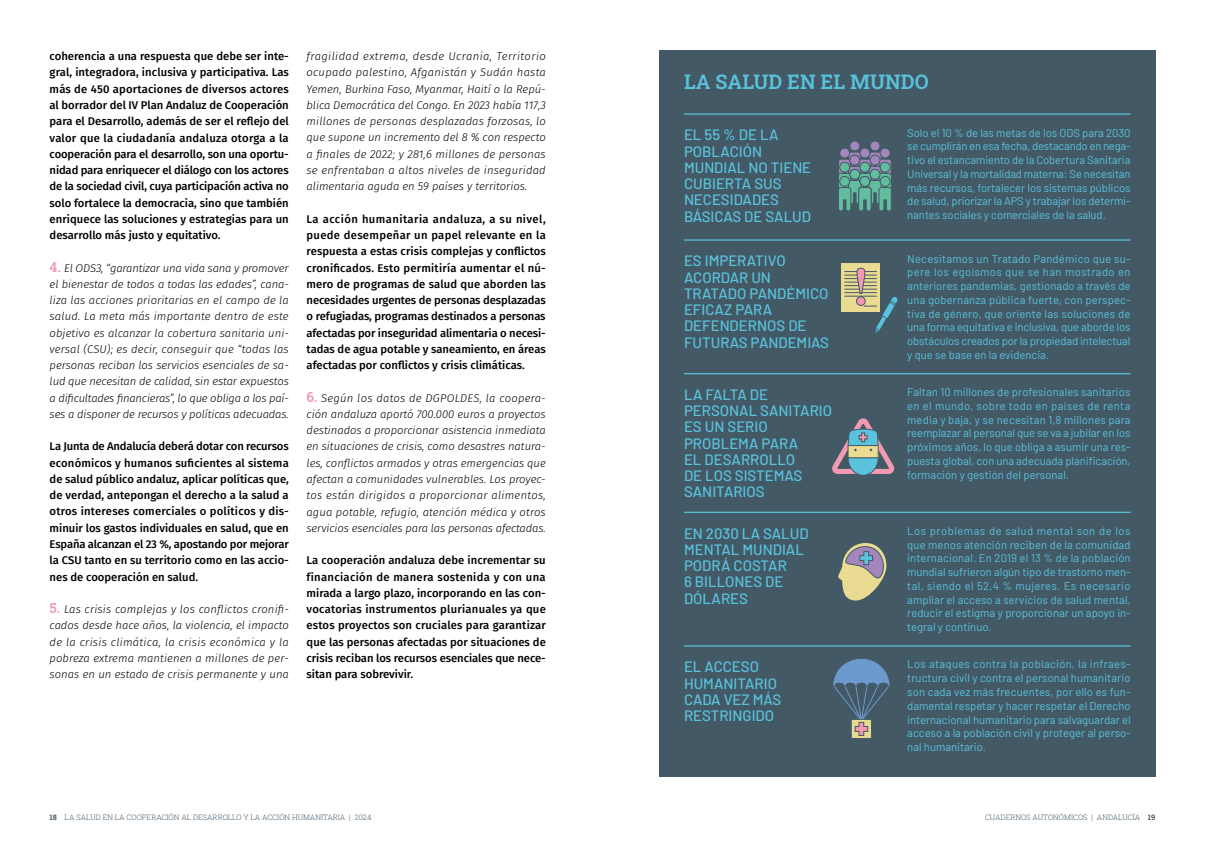
<style>
.page{position:relative;width:1205px;height:851px;background:#fff}
.page>*{position:absolute;margin:0;border:0;box-sizing:border-box;transform-origin:0 0}
.t1{font:600 20px "Roboto Slab";color:#59c3dd}
.t2{font:500 15px/16.2px "Barlow";color:#59c3dd}
.t3{font:500 11.25px/16.2px "Fira Sans";color:#000;text-align:justify}
.t4{font:11.25px/13.8px "Barlow";letter-spacing:-.005em;color:#59c3dd;text-align:justify}
.t5{font:italic 300 11.25px/16.2px "Fira Sans";letter-spacing:-.01em;color:#000;text-align:justify}
.t6{font:300 7.5px "Roboto Slab";color:#445966}
.s1{font-family:"Roboto Slab";font-weight:600;font-style:normal;font-size:13.75px;color:#f39ab2}
.s2{font-weight:700}
</style>
<div class="page">
<div style="left:659px;top:50px;width:496px;height:726px;background:#445966"></div>
<svg style="left:838px;top:543px;width:48px;height:57px"></svg>
<hr style="left:684px;top:511px;width:446px;height:2px;background:#59c3dd">
<hr style="left:684px;top:113px;width:446px;height:2px;background:#59c3dd">
<div style="left:870px;top:141px;width:10px;height:10px;background:#a386bb;border-radius:50%"></div>
<div style="left:870px;top:141px;width:10px;height:10px;border:1px solid #445966;border-radius:50%"></div>
<div style="left:850px;top:141px;width:10px;height:10px;background:#a386bb;border-radius:50%"></div>
<div style="left:849px;top:141px;width:11px;height:10px;border:1px solid #445966;border-radius:50%"></div>
<div style="left:840px;top:148px;width:9px;height:10px;background:#a386bb;border-radius:50%"></div>
<div style="left:839px;top:148px;width:11px;height:10px;border:1px solid #445966;border-radius:50%"></div>
<div style="left:880px;top:148px;width:10px;height:10px;background:#a386bb;border-radius:50%"></div>
<div style="left:880px;top:148px;width:10px;height:10px;border:1px solid #445966;border-radius:50%"></div>
<div style="left:859px;top:148px;width:11px;height:10px;border:1px solid #445966;border-radius:50%"></div>
<svg style="left:839px;top:151px;width:52px;height:60px"></svg>
<hr style="left:684px;top:239px;width:446px;height:1px;background:#59c3dd">
<div style="left:841px;top:263px;width:39px;height:48px;background:#e9db91"></div>
<hr style="left:845px;top:271px;width:31px;height:1px;background:#445966">
<hr style="left:845px;top:275px;width:31px;height:1px;background:#445966">
<hr style="left:845px;top:278px;width:31px;height:1px;background:#445966">
<hr style="left:845px;top:282px;width:31px;height:1px;background:#445966">
<hr style="left:845px;top:285px;width:31px;height:1px;background:#445966">
<hr style="left:845px;top:289px;width:31px;height:1px;background:#445966">
<hr style="left:845px;top:292px;width:31px;height:1px;background:#445966">
<hr style="left:845px;top:296px;width:31px;height:1px;background:#445966">
<svg style="left:856px;top:267px;width:42px;height:65px"></svg>
<hr style="left:684px;top:645px;width:446px;height:1px;background:#59c3dd">
<svg style="left:833px;top:658px;width:56px;height:78px"></svg>
<hr style="left:684px;top:373px;width:446px;height:1px;background:#59c3dd">
<svg style="left:832px;top:418px;width:63px;height:57px"></svg>
<p class="t3" style="left:50px;top:48px;width:241px">coherencia a una respuesta que debe ser inte&shy;gral, integradora, inclusiva y participativa. Las más de 450 aportaciones de diversos actores al borrador del IV Plan Andaluz de Cooperación para el Desarrollo, además de ser el reflejo del valor que la ciudadanía andaluza otorga a la cooperación para el desarrollo, son una oportu&shy;nidad para enriquecer el diálogo con los actores de la sociedad civil, cuya participación activa no solo fortalece la democracia, sino que también enriquece las soluciones y estrategias para un desarrollo más justo y equitativo.</p>
<p class="t5" style="left:50px;top:259px;width:241px"><span class="s1">4.</span> El ODS3, “garantizar una vida sana y promover el bienestar de todos a todas las edades”, cana&shy;liza las acciones prioritarias en el campo de la salud. La meta más importante dentro de este objetivo es alcanzar la cobertura sanitaria uni&shy;versal (CSU); es decir, conseguir que “todas las personas reciban los servicios esenciales de sa&shy;lud que necesitan de calidad, sin estar expuestos a dificultades financieras”, lo que obliga a los paí&shy;ses a disponer de recursos y políticas adecuadas.</p>
<p class="t3" style="left:50px;top:438px;width:241px">La Junta de Andalucía deberá dotar con recursos económicos y humanos suficientes al sistema de salud público andaluz, aplicar políticas que, de verdad, antepongan el derecho a la salud a otros intereses comerciales o políticos y dis&shy;minuir los gastos individuales en salud, que en España alcanzan el 23 %, apostando por mejorar la CSU tanto en su territorio como en las accio&shy;nes de cooperación en salud.</p>
<p class="t5" style="left:50px;top:601px;width:241px"><span class="s1">5.</span> Las crisis complejas y los conflictos cronifi&shy;cados desde hace años, la violencia, el impacto de la crisis climática, la crisis económica y la pobreza extrema mantienen a millones de per&shy;sonas en un estado de crisis permanente y una</p>
<p class="t5" style="left:307px;top:48px;width:241px">fragilidad extrema, desde Ucrania, Territorio ocupado palestino, Afganistán y Sudán hasta Yemen, Burkina Faso, Myanmar, Haití o la Repú&shy;blica Democrática del Congo. En 2023 había 117,3 millones de personas desplazadas forzosas, lo que supone un incremento del 8 % con respecto a finales de 2022; y 281,6 millones de personas se enfrentaban a altos niveles de inseguridad alimentaria aguda en 59 países y territorios.</p>
<p class="t3" style="left:307px;top:210px;width:241px">La acción humanitaria andaluza, a su nivel, puede desempeñar un papel relevante en la respuesta a estas crisis complejas y conflictos cronificados. Esto permitiría aumentar el nú&shy;mero de programas de salud que aborden las necesidades urgentes de personas desplazadas o refugiadas, programas destinados a personas afectadas por inseguridad alimentaria o necesi&shy;tadas de agua potable y saneamiento, en áreas afectadas por conflictos y crisis climáticas.</p>
<p class="t5" style="left:306px;top:389px;width:241px"><span class="s1">6.</span> Según los datos de DGPOLDES, la coopera&shy;ción andaluza aportó 700.000 euros a proyectos destinados a proporcionar asistencia inmediata en situaciones de crisis, como desastres natura&shy;les, conflictos armados y otras emergencias que afectan a comunidades vulnerables. Los proyec&shy;tos están dirigidos a proporcionar alimentos, agua potable, refugio, atención médica y otros servicios esenciales para las personas afectadas.</p>
<p class="t3" style="left:306px;top:551px;width:241px">La cooperación andaluza debe incrementar su financiación de manera sostenida y con una mirada a largo plazo, incorporando en las con&shy;vocatorias instrumentos plurianuales ya que estos proyectos son cruciales para garantizar que las personas afectadas por situaciones de crisis reciban los recursos esenciales que nece&shy;sitan para sobrevivir.</p>
<h1 class="t1" style="left:684px;top:68px;width:246px">LA SALUD EN EL MUNDO</h1>
<h2 class="t2" style="left:684px;top:126px;width:129px">EL 55 % DE LA<br>POBLACIÓN<br>MUNDIAL NO TIENE<br>CUBIERTA SUS<br>NECESIDADES<br>BÁSICAS DE SALUD</h2>
<p class="t4" style="left:907px;top:125px;width:225px">Solo el 10 % de las metas de los ODS para 2030 se cumplirán en esa fecha, destacando en nega&shy;tivo el estancamiento de la Cobertura Sanitaria Universal y la mortalidad materna: Se necesitan más recursos, fortalecer los sistemas públicos de salud, priorizar la APS y trabajar los determi&shy;nantes sociales y comerciales de la salud.</p>
<h2 class="t2" style="left:684px;top:251px;width:146px">ES IMPERATIVO<br>ACORDAR UN<br>TRATADO PANDÉMICO<br>EFICAZ PARA<br>DEFENDERNOS DE<br>FUTURAS PANDEMIAS</h2>
<p class="t4" style="left:907px;top:251px;width:225px">Necesitamos un Tratado Pandémico que su&shy;pere los egoísmos que se han mostrado en anteriores pandemias, gestionado a través de una gobernanza pública fuerte, con perspec&shy;tiva de género, que oriente las soluciones de una forma equitativa e inclusiva, que aborde los obstáculos creados por la propiedad intelectual y que se base en la evidencia.</p>
<h2 class="t2" style="left:684px;top:385px;width:150px">LA FALTA DE<br>PERSONAL SANITARIO<br>ES UN SERIO<br>PROBLEMA PARA<br>EL DESARROLLO<br>DE LOS SISTEMAS<br>SANITARIOS</h2>
<p class="t4" style="left:907px;top:384px;width:225px">Faltan 10 millones de profesionales sanitarios en el mundo, sobre todo en países de renta media y baja, y se necesitan 1,8 millones para reemplazar al personal que se va a jubilar en los próximos años, lo que obliga a asumir una res&shy;puesta global, con una adecuada planificación, formación y gestión del personal.</p>
<h2 class="t2" style="left:684px;top:523px;width:126px">EN 2030 LA SALUD<br>MENTAL MUNDIAL<br>PODRÁ COSTAR<br>6 BILLONES DE<br>DÓLARES</h2>
<p class="t4" style="left:907px;top:523px;width:225px">Los problemas de salud mental son de los que menos atención reciben de la comunidad internacional. En 2019 el 13 % de la población mundial sufrieron algún tipo de trastorno men&shy;tal, siendo el 52,4 % mujeres. Es necesario ampliar el acceso a servicios de salud mental, reducir el estigma y proporcionar un apoyo in&shy;tegral y continuo.</p>
<h2 class="t2" style="left:684px;top:657px;width:99px">EL ACCESO<br>HUMANITARIO<br>CADA VEZ MÁS<br>RESTRINGIDO</h2>
<p class="t4" style="left:907px;top:656px;width:225px">Los ataques contra la población, la infraes&shy;tructura civil y contra el personal humanitario son cada vez más frecuentes, por ello es fun&shy;damental respetar y hacer respetar el Derecho internacional humanitario para salvaguardar el acceso a la población civil y proteger al perso&shy;nal humanitario.</p>
<p class="t6" style="left:50px;top:811px;width:323px"><span class="s2">18</span> LA SALUD EN LA COOPERACIÓN AL DESARROLLO Y LA ACCIÓN HUMANITARIA | 2024</p>
<p class="t6" style="left:985px;top:811px;width:172px">CUADERNOS AUTONÓMICOS | ANDALUCÍA <span class="s2">19</span></p>
</div>
